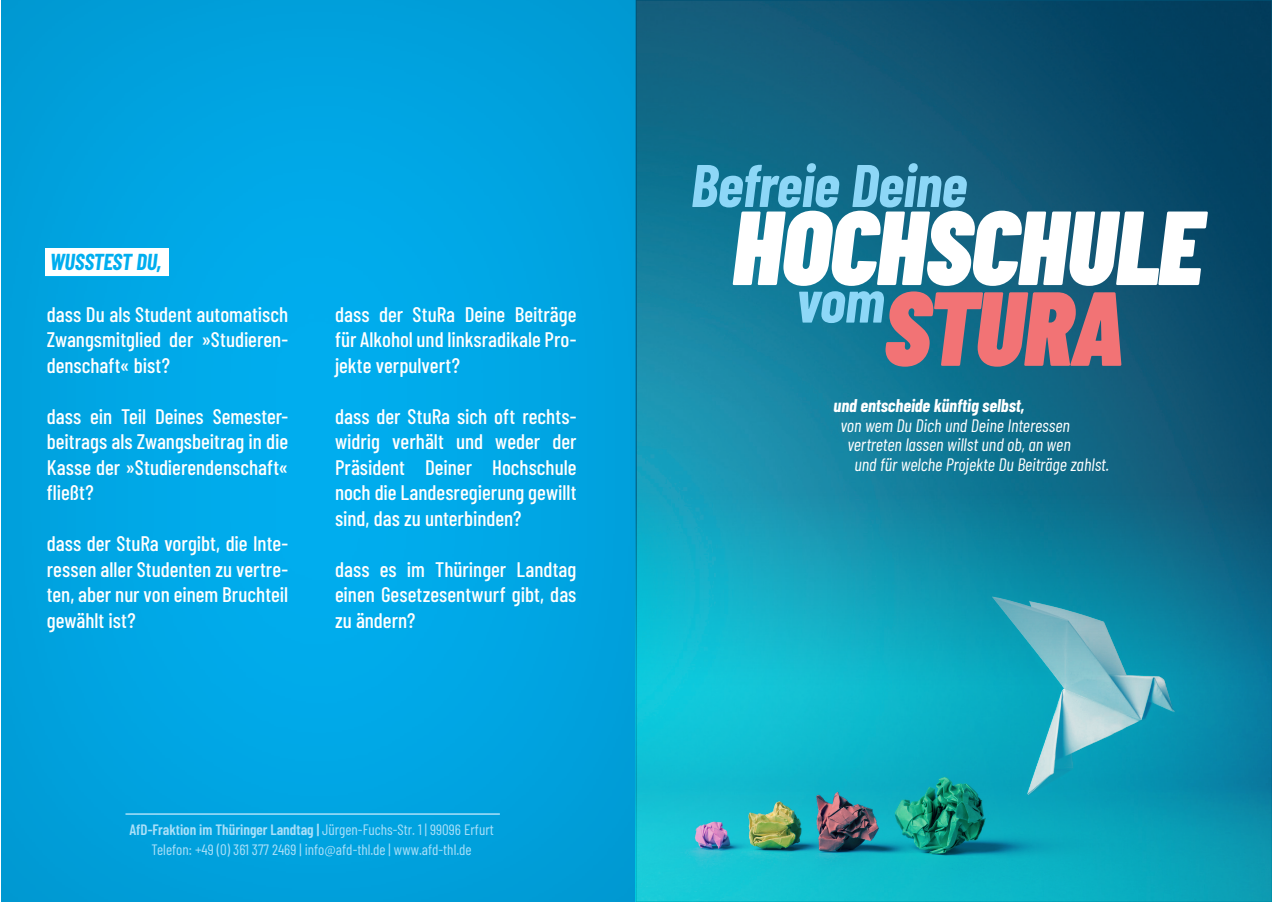
<style>
.page{position:relative;width:1272px;height:902px;background:#fff}
.page>*{position:absolute;margin:0;border:0;box-sizing:border-box;transform-origin:0 0}
.t1{font:italic 900 105px "Barlow Condensed";letter-spacing:-.01em;color:#fff}
.t2{font:italic 900 105px "Barlow Condensed";letter-spacing:-.03em;color:#f27375}
.t3{font:italic 700 60px "Barlow Condensed";letter-spacing:-.01em;color:#8dd7f7}
.t4{font:italic 700 22.5px "Barlow Condensed";letter-spacing:-.015em;color:#00aeef}
.t5{font:500 21px/25.5px "Barlow Condensed";color:#fff;text-align:justify}
.t6{font:italic 18px "Barlow Condensed";color:#fff}
.t7{font:italic 700 18px "Barlow Condensed";color:#fff}
.t8{font:15px/19.5px "Barlow Condensed";color:#aae0f9;text-align:center}
.s1{font-weight:600}
</style>
<div class="page">
<div style="left:1px;top:0;width:636px;height:901px;background:#00a5e2"></div>
<img style="left:638px;top:2px;width:631px;height:491px">
<img style="left:636px;top:493px;width:635px;height:408px">
<div style="left:46px;top:249px;width:123px;height:27px;background:#fff"></div>
<hr style="left:125px;top:813px;width:375px;height:1px;background:#aae0f9">
<p class="t4" style="left:50px;top:246px;width:113px">WUSSTEST DU,</p>
<p class="t5" style="left:47px;top:300px;width:243px">dass Du als Student automatisch Zwangsmitglied der »Studieren&shy;denschaft« bist?</p>
<p class="t5" style="left:47px;top:402px;width:243px">dass ein Teil Deines Semester&shy;beitrags als Zwangsbeitrag in die Kasse der »Studierendenschaft« fließt?</p>
<p class="t5" style="left:47px;top:529px;width:243px">dass der StuRa vorgibt, die Inte&shy;ressen aller Studenten zu vertre&shy;ten, aber nur von einem Bruchteil gewählt ist?</p>
<p class="t5" style="left:335px;top:300px;width:243px">dass der StuRa Deine Beiträge für Alkohol und linksradikale Pro&shy;jekte verpulvert?</p>
<p class="t5" style="left:335px;top:402px;width:243px">dass der StuRa sich oft rechts&shy;widrig verhält und weder der Präsident Deiner Hochschule noch die Landesregierung gewillt sind, das zu unterbinden?</p>
<p class="t5" style="left:335px;top:555px;width:243px">dass es im Thüringer Landtag einen Gesetzesentwurf gibt, das zu ändern?</p>
<p class="t8" style="left:129px;top:818px;width:366px"><span class="s1">AfD-Fraktion im Thüringer Landtag |</span> Jürgen-Fuchs-Str. 1 | 99096 Erfurt<br>Telefon: +49 (0) 361 377 2469 | info@afd-thl.de | www.afd-thl.de</p>
<h2 class="t3" style="left:690px;top:143px;width:277px">Befreie Deine</h2>
<h1 class="t1" style="left:732px;top:173px;width:472px">HOCHSCHULE</h1>
<h2 class="t3" style="left:795px;top:258px;width:90px">vom</h2>
<h1 class="t2" style="left:883px;top:254px;width:243px">STURA</h1>
<p class="t7" style="left:833px;top:393px;width:192px">und entscheide künftig selbst,</p>
<p class="t6" style="left:840px;top:412px;width:231px">von wem Du Dich und Deine Interessen</p>
<p class="t6" style="left:847px;top:432px;width:225px">vertreten lassen willst und ob, an wen</p>
<p class="t6" style="left:854px;top:451px;width:256px">und für welche Projekte Du Beiträge zahlst.</p>
</div>
